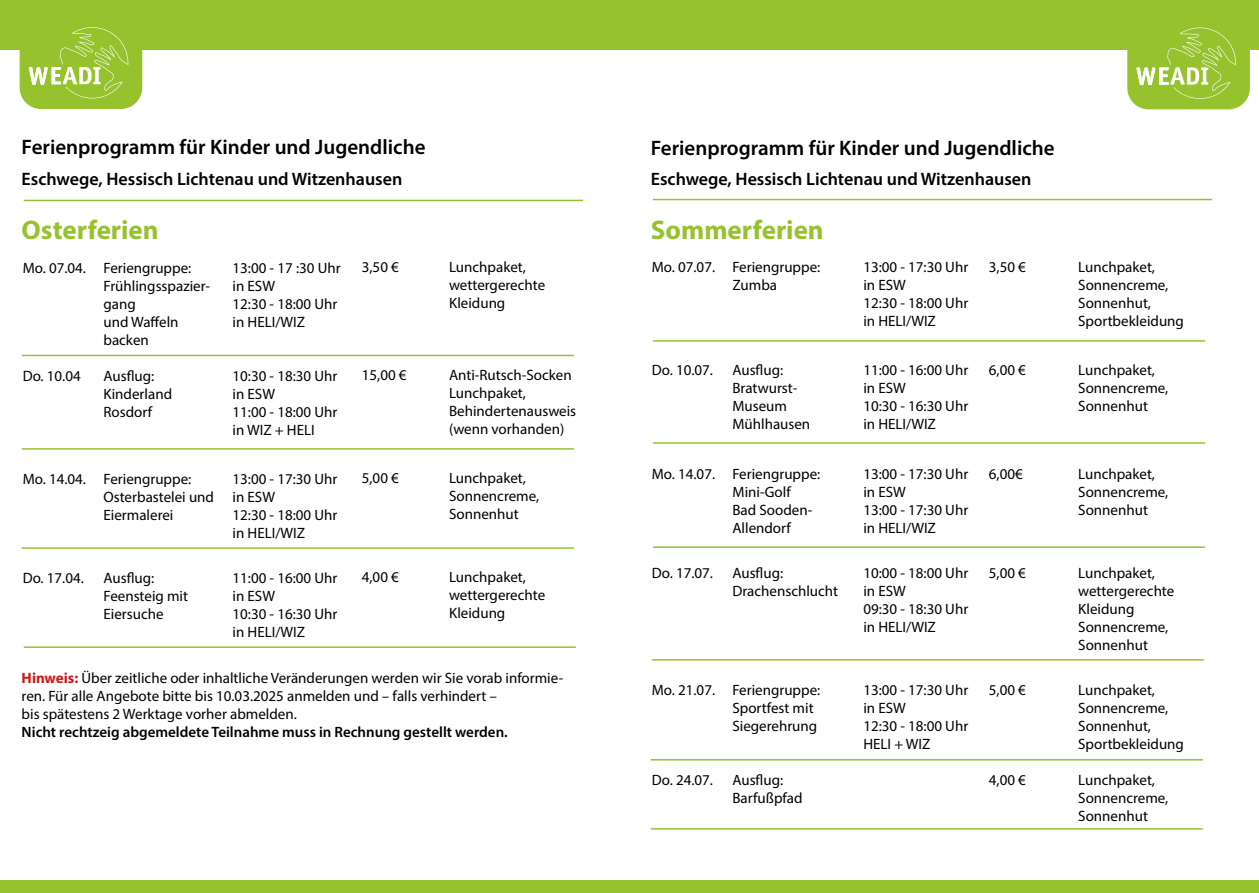
<style>
.page{position:relative;width:1259px;height:893px;background:#fff}
.page>*{position:absolute;margin:0;border:0;box-sizing:border-box;transform-origin:0 0}
.t1{font:700 27px "Myriad Pro";color:#95c22d}
.t2{font:600 21px "Myriad Pro";color:#000}
.t3{font:600 18px "Myriad Pro";color:#000}
.t4{font:15px/18px "Myriad Pro";color:#000}
.t5{font:600 15px "Myriad Pro";color:#000}
.s1{font-weight:700;color:#cd1719}
</style>
<div class="page">
<hr style="left:653px;top:199px;width:559px;height:1px;background:#95c22d">
<hr style="left:651px;top:828px;width:551px;height:2px;background:#95c22d">
<hr style="left:653px;top:340px;width:552px;height:2px;background:#95c22d">
<hr style="left:653px;top:442px;width:552px;height:2px;background:#95c22d">
<hr style="left:653px;top:546px;width:552px;height:2px;background:#95c22d">
<hr style="left:652px;top:659px;width:552px;height:2px;background:#95c22d">
<div style="left:1127px;top:31px;width:122px;height:78px;background:#95c22d;border-radius:21px"></div>
<div style="left:630px;top:0;width:629px;height:49px;background:#95c22d"></div>
<svg style="left:1136px;top:28px;width:100px;height:71px"></svg>
<div style="left:20px;top:31px;width:122px;height:78px;background:#95c22d;border-radius:21px"></div>
<div style="left:0;top:0;width:637px;height:49px;background:#95c22d"></div>
<svg style="left:29px;top:27px;width:99px;height:71px"></svg>
<hr style="left:24px;top:200px;width:559px;height:1px;background:#95c22d">
<hr style="left:22px;top:355px;width:552px;height:1px;background:#95c22d">
<hr style="left:22px;top:448px;width:552px;height:2px;background:#95c22d">
<hr style="left:22px;top:547px;width:552px;height:2px;background:#95c22d">
<hr style="left:24px;top:646px;width:552px;height:2px;background:#95c22d">
<hr style="left:651px;top:759px;width:551px;height:1px;background:#95c22d">
<div style="left:0;top:880px;width:1259px;height:13px;background:#95c22d"></div>
<h2 class="t2" style="left:22px;top:134px;width:405px">Ferienprogramm für Kinder und Jugendliche</h2>
<p class="t3" style="left:22px;top:167px;width:382px">Eschwege, Hessisch Lichtenau und Witzenhausen</p>
<h1 class="t1" style="left:22px;top:212px;width:139px">Osterferien</h1>
<p class="t4" style="left:23px;top:258px;width:65px">Mo. 07.04.</p>
<p class="t4" style="left:362px;top:257px;width:39px">3,50 €</p>
<p class="t4" style="left:233px;top:258px;width:110px">13:00 - 17 :30 Uhr in ESW<br>12:30 - 18:00 Uhr in HELI/WIZ</p>
<p class="t4" style="left:103px;top:258px;width:108px">Feriengruppe:<br>Frühlingsspazier&shy;gang<br>und Waffeln backen</p>
<p class="t4" style="left:103px;top:366px;width:70px">Ausflug:<br>Kinderland<br>Rosdorf</p>
<p class="t4" style="left:362px;top:365px;width:46px">15,00 €</p>
<p class="t4" style="left:233px;top:366px;width:106px">10:30 - 18:30 Uhr in ESW<br>11:00 - 18:00 Uhr in WIZ + HELI</p>
<p class="t4" style="left:233px;top:470px;width:106px">13:00 - 17:30 Uhr in ESW<br>12:30 - 18:00 Uhr in HELI/WIZ</p>
<p class="t4" style="left:233px;top:569px;width:106px">11:00 - 16:00 Uhr in ESW<br>10:30 - 16:30 Uhr in HELI/WIZ</p>
<p class="t4" style="left:23px;top:366px;width:60px">Do. 10.04</p>
<p class="t4" style="left:362px;top:469px;width:39px">5,00 €</p>
<p class="t4" style="left:103px;top:470px;width:112px">Feriengruppe:<br>Osterbastelei und<br>Eiermalerei</p>
<p class="t4" style="left:23px;top:470px;width:65px">Mo. 14.04.</p>
<p class="t4" style="left:362px;top:568px;width:39px">4,00 €</p>
<p class="t4" style="left:103px;top:569px;width:86px">Ausflug:<br>Feensteig mit<br>Eiersuche</p>
<p class="t4" style="left:23px;top:569px;width:63px">Do. 17.04.</p>
<p class="t4" style="left:449px;top:257px;width:98px">Lunchpaket, wettergerechte<br>Kleidung</p>
<p class="t4" style="left:449px;top:365px;width:129px">Anti-Rutsch-Socken<br>Lunchpaket,<br>Behindertenausweis (wenn vorhanden)</p>
<p class="t4" style="left:449px;top:469px;width:92px">Lunchpaket,<br>Sonnencreme,<br>Sonnenhut</p>
<p class="t4" style="left:449px;top:568px;width:98px">Lunchpaket, wettergerechte<br>Kleidung</p>
<p class="t4" style="left:22px;top:669px;width:543px"><span class="s1">Hinweis:</span> Über zeitliche oder inhaltliche Veränderungen werden wir Sie vorab informie&shy;ren. Für alle Angebote bitte bis 10.03.2025 anmelden und – falls verhindert –<br>bis spätestens 2 Werktage vorher abmelden.</p>
<p class="t5" style="left:22px;top:722px;width:488px">Nicht rechtzeig abgemeldete Teilnahme muss in Rechnung gestellt werden.</p>
<h2 class="t2" style="left:651px;top:134px;width:405px">Ferienprogramm für Kinder und Jugendliche</h2>
<p class="t3" style="left:651px;top:168px;width:382px">Eschwege, Hessisch Lichtenau und Witzenhausen</p>
<h1 class="t1" style="left:651px;top:212px;width:174px">Sommerferien</h1>
<p class="t4" style="left:652px;top:257px;width:65px">Mo. 07.07.</p>
<p class="t4" style="left:863px;top:257px;width:106px">13:00 - 17:30 Uhr in ESW<br>12:30 - 18:00 Uhr in HELI/WIZ</p>
<p class="t4" style="left:863px;top:361px;width:106px">11:00 - 16:00 Uhr in ESW<br>10:30 - 16:30 Uhr in HELI/WIZ</p>
<p class="t4" style="left:863px;top:464px;width:106px">13:00 - 17:30 Uhr in ESW<br>13:00 - 17:30 Uhr in HELI/WIZ</p>
<p class="t4" style="left:863px;top:563px;width:106px">10:00 - 18:00 Uhr in ESW<br>09:30 - 18:30 Uhr in HELI/WIZ</p>
<p class="t4" style="left:732px;top:257px;width:89px">Feriengruppe:<br>Zumba</p>
<p class="t4" style="left:989px;top:257px;width:39px">3,50 €</p>
<p class="t4" style="left:732px;top:361px;width:79px">Ausflug:<br>Bratwurst-<br>Museum<br>Mühlhausen</p>
<p class="t4" style="left:732px;top:464px;width:89px">Feriengruppe:<br>Mini-Golf<br>Bad Sooden-<br>Allendorf</p>
<p class="t4" style="left:732px;top:563px;width:107px">Ausflug:<br>Drachenschlucht</p>
<p class="t4" style="left:652px;top:361px;width:63px">Do. 10.07.</p>
<p class="t4" style="left:989px;top:361px;width:39px">6,00 €</p>
<p class="t4" style="left:652px;top:464px;width:65px">Mo. 14.07.</p>
<p class="t4" style="left:989px;top:464px;width:35px">6,00€</p>
<p class="t4" style="left:652px;top:563px;width:63px">Do. 17.07.</p>
<p class="t4" style="left:989px;top:563px;width:39px">5,00 €</p>
<p class="t4" style="left:652px;top:680px;width:65px">Mo. 21.07.</p>
<p class="t4" style="left:652px;top:770px;width:63px">Do. 24.07.</p>
<p class="t4" style="left:732px;top:680px;width:89px">Feriengruppe:<br>Sportfest mit<br>Siegerehrung</p>
<p class="t4" style="left:732px;top:770px;width:72px">Ausflug:<br>Barfußpfad</p>
<p class="t4" style="left:863px;top:680px;width:106px">13:00 - 17:30 Uhr in ESW<br>12:30 - 18:00 Uhr<br>HELI + WIZ</p>
<p class="t4" style="left:989px;top:680px;width:39px">5,00 €</p>
<p class="t4" style="left:989px;top:770px;width:39px">4,00 €</p>
<p class="t4" style="left:1078px;top:257px;width:107px">Lunchpaket,<br>Sonnencreme,<br>Sonnenhut,<br>Sportbekleidung</p>
<p class="t4" style="left:1078px;top:361px;width:92px">Lunchpaket,<br>Sonnencreme,<br>Sonnenhut</p>
<p class="t4" style="left:1078px;top:464px;width:92px">Lunchpaket,<br>Sonnencreme,<br>Sonnenhut</p>
<p class="t4" style="left:1078px;top:563px;width:98px">Lunchpaket, wettergerechte<br>Kleidung<br>Sonnencreme,<br>Sonnenhut</p>
<p class="t4" style="left:1078px;top:680px;width:107px">Lunchpaket,<br>Sonnencreme,<br>Sonnenhut,<br>Sportbekleidung</p>
<p class="t4" style="left:1078px;top:770px;width:92px">Lunchpaket,<br>Sonnencreme,<br>Sonnenhut</p>
</div>
